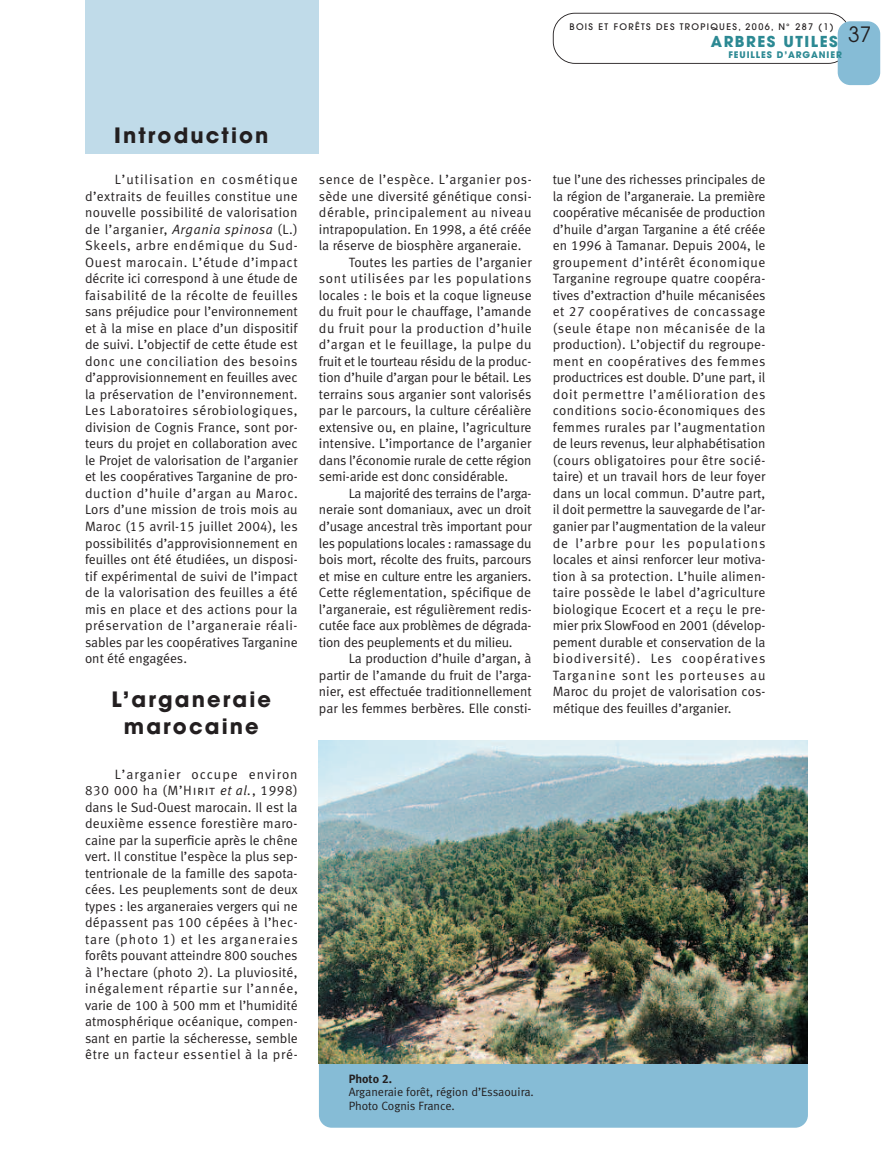
<style>
.page{position:relative;width:893px;height:1149px;background:#fff}
.page>*{position:absolute;margin:0;border:0;box-sizing:border-box;transform-origin:0 0}
.t1{font:700 21px/27px "Avant Garde";letter-spacing:.1em;color:#231f20;text-align:center}
.t2{font:700 15px "Avant Garde";letter-spacing:.1em;color:#2c8993}
.t3{font:13.5px/16.5px "Meta Normal LF";color:#231f20;text-align:justify}
.t4{font:13.5px "Meta Normal LF";letter-spacing:.04em;color:#231f20}
.t5{font:13.5px "Meta Normal LF";letter-spacing:-.02em;color:#231f20}
.t6{font:13.5px "Meta Normal LF";letter-spacing:.035em;color:#231f20}
.t7{font:13.5px "Meta Normal LF";letter-spacing:.05em;color:#231f20}
.t8{font:13.5px "Meta Normal LF";letter-spacing:.03em;color:#231f20}
.t9{font:12px/13.5px "Meta Normal LF";color:#231f20}
.t10{font:12px "Meta Bold LF";color:#231f20}
.t11{font:500 9px "Avant Garde";letter-spacing:.15em;color:#231f20}
.t12{font:700 9px "Avant Garde";letter-spacing:.1em;color:#2c8993}
.s1{font-style:italic}
.s2{font-family:"Meta Normal LF Caps"}
</style>
<div class="page">
<div style="left:85px;top:0;width:234px;height:153px;background:#c0dbe9"></div>
<svg style="left:553px;top:13px;width:294px;height:51px"></svg>
<div style="left:838px;top:21px;width:42px;height:64px;background:#86bcd6;border-radius:13px"></div>
<div style="left:319px;top:744px;width:489px;height:383px;background:#86bcd6;border-radius:13px"></div>
<img style="left:319px;top:740px;width:489px;height:323px">
<p class="t11" style="left:569px;top:23px;width:266px">BOIS ET FORÊTS DES TROPIQUES, 2006, N° 287 (1)</p>
<p class="t2" style="left:711px;top:36px;width:162px">ARBRES UTILES <sup>37</sup></p>
<p class="t12" style="left:728px;top:51px;width:115px">FEUILLES D’ARGANIER</p>
<h1 class="t1" style="left:114px;top:125px;width:156px">Introduction</h1>
<p class="t3" style="left:85px;top:172px;width:214px;text-indent:30px">L’utilisation en cosmétique d’extraits de feuilles constitue une nouvelle possibilité de valorisation de l’arganier, <span class="s1">Argania spinosa</span> (L.)<br>Skeels, arbre endémique du Sud-Ouest marocain. L’étude d’impact décrite ici correspond à une étude de faisabilité de la récolte de feuilles sans préjudice pour l’environnement et à la mise en place d’un dispositif de suivi. L’objectif de cette étude est donc une conciliation des besoins d’approvisionnement en feuilles avec la préservation de l’environnement.<br>Les Laboratoires sérobiologiques, division de Cognis France, sont por&shy;teurs du projet en collaboration avec le Projet de valorisation de l’arganier et les coopératives Targanine de pro&shy;duction d’huile d’argan au Maroc.<br>Lors d’une mission de trois mois au Maroc (15 avril-15 juillet 2004), les possibilités d’approvisionnement en feuilles ont été étudiées, un disposi&shy;tif expérimental de suivi de l’impact de la valorisation des feuilles a été mis en place et des actions pour la préservation de l’arganeraie réali&shy;sables par les coopératives Targanine ont été engagées.</p>
<h1 class="t1" style="left:112px;top:688px;width:161px">L’arganeraie marocaine</h1>
<p class="t3" style="left:85px;top:766px;width:214px;text-indent:30px">L’arganier occupe environ 830 000 ha (<span class="s2">M’Hirit</span> <span class="s1">et al.</span>, 1998) dans le Sud-Ouest marocain. Il est la deuxième essence forestière maro&shy;caine par la superficie après le chêne vert. Il constitue l’espèce la plus sep&shy;tentrionale de la famille des sapota&shy;cées. Les peuplements sont de deux types : les arganeraies vergers qui ne dépassent pas 100 cépées à l’hec&shy;tare (photo 1) et les arganeraies forêts pouvant atteindre 800 souches à l’hectare (photo 2). La pluviosité, inégalement répartie sur l’année, varie de 100 à 500 mm et l’humidité atmosphérique océanique, compen&shy;sant en partie la sécheresse, semble être un facteur essentiel à la pré-</p>
<p class="t4" style="left:319px;top:175px;width:214px">sence de l’espèce. L’arganier pos-</p>
<p class="t3" style="left:319px;top:189px;width:214px">sède une diversité génétique consi-</p>
<p class="t6" style="left:319px;top:208px;width:214px">dérable, principalement au niveau</p>
<p class="t3" style="left:319px;top:222px;width:214px">intrapopulation. En 1998, a été créée</p>
<p class="t3" style="left:319px;top:238px;width:204px">la réserve de biosphère arganeraie.</p>
<p class="t3" style="left:349px;top:255px;width:184px">Toutes les parties de l’arganier</p>
<p class="t7" style="left:319px;top:274px;width:214px">sont utilisées par les populations</p>
<p class="t3" style="left:319px;top:288px;width:214px">locales : le bois et la coque ligneuse</p>
<p class="t3" style="left:319px;top:304px;width:214px">du fruit pour le chauffage, l’amande</p>
<p class="t4" style="left:319px;top:323px;width:214px">du fruit pour la production d’huile</p>
<p class="t8" style="left:319px;top:340px;width:214px">d’argan et le feuillage, la pulpe du</p>
<p class="t3" style="left:319px;top:354px;width:214px">fruit et le tourteau résidu de la produc-</p>
<p class="t3" style="left:319px;top:370px;width:214px">tion d’huile d’argan pour le bétail. Les</p>
<p class="t3" style="left:319px;top:387px;width:214px">terrains sous arganier sont valorisés</p>
<p class="t3" style="left:319px;top:403px;width:214px">par le parcours, la culture céréalière</p>
<p class="t3" style="left:319px;top:420px;width:214px">extensive ou, en plaine, l’agriculture</p>
<p class="t3" style="left:319px;top:436px;width:214px">intensive. L’importance de l’arganier</p>
<p class="t3" style="left:319px;top:453px;width:214px">dans l’économie rurale de cette région</p>
<p class="t3" style="left:319px;top:469px;width:191px">semi-aride est donc considérable.</p>
<p class="t3" style="left:349px;top:486px;width:184px">La majorité des terrains de l’arga-</p>
<p class="t3" style="left:319px;top:502px;width:214px">neraie sont domaniaux, avec un droit</p>
<p class="t3" style="left:319px;top:519px;width:214px">d’usage ancestral très important pour</p>
<p class="t5" style="left:319px;top:538px;width:214px">les populations locales : ramassage du</p>
<p class="t3" style="left:319px;top:552px;width:214px">bois mort, récolte des fruits, parcours</p>
<p class="t3" style="left:319px;top:568px;width:214px">et mise en culture entre les arganiers.</p>
<p class="t3" style="left:319px;top:585px;width:214px">Cette réglementation, spécifique de</p>
<p class="t3" style="left:319px;top:601px;width:214px">l’arganeraie, est régulièrement redis-</p>
<p class="t3" style="left:319px;top:618px;width:214px">cutée face aux problèmes de dégrada-</p>
<p class="t3" style="left:319px;top:634px;width:195px">tion des peuplements et du milieu.</p>
<p class="t3" style="left:349px;top:651px;width:184px">La production d’huile d’argan, à</p>
<p class="t3" style="left:319px;top:667px;width:214px">partir de l’amande du fruit de l’arga-</p>
<p class="t3" style="left:319px;top:684px;width:214px">nier, est effectuée traditionnellement</p>
<p class="t3" style="left:319px;top:700px;width:214px">par les femmes berbères. Elle consti-</p>
<p class="t3" style="left:553px;top:172px;width:214px">tue l’une des richesses principales de la région de l’arganeraie. La première coopérative mécanisée de production d’huile d’argan Targanine a été créée en 1996 à Tamanar. Depuis 2004, le groupement d’intérêt économique Targanine regroupe quatre coopéra&shy;tives d’extraction d’huile mécanisées et 27 coopératives de concassage (seule étape non mécanisée de la production). L’objectif du regroupe&shy;ment en coopératives des femmes productrices est double. D’une part, il doit permettre l’amélioration des conditions socio-économiques des femmes rurales par l’augmentation de leurs revenus, leur alphabétisation (cours obligatoires pour être socié&shy;taire) et un travail hors de leur foyer dans un local commun. D’autre part, il doit permettre la sauvegarde de l’ar&shy;ganier par l’augmentation de la valeur de l’arbre pour les populations locales et ainsi renforcer leur motiva&shy;tion à sa protection. L’huile alimen&shy;taire possède le label d’agriculture biologique Ecocert et a reçu le pre&shy;mier prix SlowFood en 2001 (dévelop&shy;pement durable et conservation de la biodiversité). Les coopératives Targanine sont les porteuses au Maroc du projet de valorisation cos&shy;métique des feuilles d’arganier.</p>
<p class="t10" style="left:349px;top:1073px;width:45px">Photo 2.</p>
<p class="t9" style="left:349px;top:1085px;width:187px">Arganeraie forêt, région d’Essaouira.<br>Photo Cognis France.</p>
</div>
